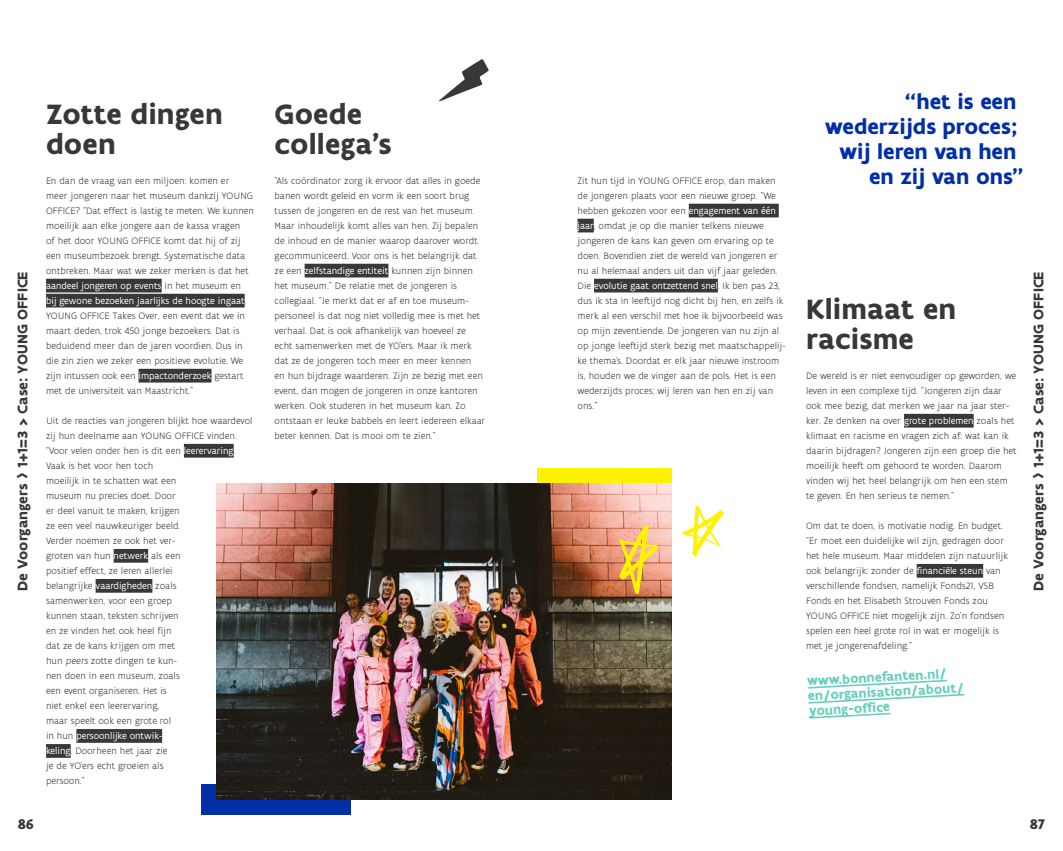
<style>
.page{position:relative;width:1063px;height:851px;background:#fff}
.page>*{position:absolute;margin:0;border:0;box-sizing:border-box;transform-origin:0 0}
.t1{font:700 30px/30px "Flanders Art Sans";letter-spacing:.005em;color:#383839}
.t2{font:700 22.5px "Flanders Art Sans";color:#002fa7}
.t3{font:700 15px "Flanders Art Sans";color:#383839}
.t4{font:700 13.75px/15px "Flanders Art Sans";color:#67cfbd}
.t5{font:300 10px/15px "Flanders Art Sans";color:#383839}
.s1{font-weight:400;color:#fff}
.s2{font-style:italic}
</style>
<div class="page">
<div style="left:537px;top:469px;width:134px;height:15px;background:#fff200"></div>
<div style="left:201px;top:784px;width:150px;height:30px;background:#002fa7"></div>
<img style="left:216px;top:484px;width:455px;height:315px">
<svg style="left:619px;top:524px;width:41px;height:71px;background:#edb55d"></svg>
<svg style="left:682px;top:505px;width:42px;height:52px"></svg>
<svg style="left:439px;top:59px;width:50px;height:43px"></svg>
<div style="left:46px;top:279px;width:116px;height:13px;background:#383839"></div>
<div style="left:46px;top:294px;width:199px;height:13px;background:#383839"></div>
<div style="left:139px;top:369px;width:73px;height:13px;background:#383839"></div>
<div style="left:184px;top:444px;width:50px;height:13px;background:#383839"></div>
<div style="left:114px;top:549px;width:34px;height:13px;background:#383839"></div>
<div style="left:96px;top:579px;width:56px;height:13px;background:#383839"></div>
<div style="left:76px;top:729px;width:86px;height:13px;background:#383839"></div>
<div style="left:46px;top:744px;width:25px;height:13px;background:#383839"></div>
<div style="left:305px;top:264px;width:83px;height:13px;background:#383839"></div>
<div style="left:689px;top:204px;width:90px;height:13px;background:#383839"></div>
<div style="left:578px;top:219px;width:16px;height:13px;background:#383839"></div>
<div style="left:594px;top:279px;width:124px;height:13px;background:#383839"></div>
<div style="left:904px;top:414px;width:70px;height:13px;background:#383839"></div>
<div style="left:917px;top:564px;width:66px;height:13px;background:#383839"></div>
<svg style="left:807px;top:679px;width:158px;height:25px"></svg>
<svg style="left:809px;top:712px;width:82px;height:7px"></svg>
<h2 class="t2" style="left:904px;top:87px;width:113px">“het is een</h2>
<h2 class="t2" style="left:825px;top:112px;width:194px">wederzijds proces;</h2>
<h2 class="t2" style="left:840px;top:137px;width:178px">wij leren van hen</h2>
<h2 class="t2" style="left:869px;top:162px;width:156px">en zij van ons”</h2>
<h1 class="t1" style="left:46px;top:99px;width:178px">Zotte dingen doen</h1>
<p class="t5" style="left:46px;top:173px;width:210px">En dan de vraag van een miljoen: komen er<br>meer jongeren naar het museum dankzij YOUNG OFFICE? “Dat effect is lastig te meten. We kunnen moeilijk aan elke jongere aan de kassa vragen<br>of het door YOUNG OFFICE komt dat hij of zij een museumbezoek brengt. Systematische data ontbreken. Maar wat we zeker merken is dat het <span class="s1">aandeel jongeren op events</span> in het museum en <span class="s1">bij gewone bezoeken jaarlijks de hoogte ingaat</span>.<br>YOUNG OFFICE Takes Over, een event dat we in maart deden, trok 450 jonge bezoekers. Dat is beduidend meer dan de jaren voordien. Dus in die zin zien we zeker een positieve evolutie. We zijn intussen ook een <span class="s1">impactonderzoek</span> gestart met de universiteit van Maastricht.”</p>
<p class="t5" style="left:46px;top:413px;width:208px">Uit de reacties van jongeren blijkt hoe waardevol zij hun deelname aan YOUNG OFFICE vinden. “Voor velen onder hen is dit een <span class="s1">leerervaring</span>.<br>Vaak is het voor hen toch<br>moeilijk in te schatten wat een<br>museum nu precies doet. Door<br>er deel vanuit te maken, krijgen<br>ze een veel nauwkeuriger beeld.<br>Verder noemen ze ook het ver-<br>groten van hun <span class="s1">netwerk</span> als een<br>positief effect, ze leren allerlei<br>belangrijke <span class="s1">vaardigheden</span> zoals<br>samenwerken, voor een groep<br>kunnen staan, teksten schrijven<br>en ze vinden het ook heel fijn<br>dat ze de kans krijgen om met<br>hun <span class="s2">peers</span> zotte dingen te kun-<br>nen doen in een museum, zoals<br>een event organiseren. Het is<br>niet enkel een leerervaring,<br>maar speelt ook een grote rol<br>in hun <span class="s1">persoonlijke ontwik-<br>keling</span>. Doorheen het jaar zie<br>je de YO’ers echt groeien als<br>persoon.”</p>
<h1 class="t1" style="left:275px;top:99px;width:119px">Goede collega’s</h1>
<p class="t5" style="left:275px;top:173px;width:212px">“Als coördinator zorg ik ervoor dat alles in goede banen wordt geleid en vorm ik een soort brug tussen de jongeren en de rest van het museum.<br>Maar inhoudelijk komt alles van hen. Zij bepalen de inhoud en de manier waarop daarover wordt gecommuniceerd. Voor ons is het belangrijk dat ze een <span class="s1">zelfstandige entiteit</span> kunnen zijn binnen het museum.” De relatie met de jongeren is collegiaal. “Je merkt dat er af en toe museum&shy;personeel is dat nog niet volledig mee is met het verhaal. Dat is ook afhankelijk van hoeveel ze echt samenwerken met de YO’ers. Maar ik merk dat ze de jongeren toch meer en meer kennen<br>en hun bijdrage waarderen. Zijn ze bezig met een event, dan mogen de jongeren in onze kantoren werken. Ook studeren in het museum kan. Zo ontstaan er leuke babbels en leert iedereen elkaar beter kennen. Dat is mooi om te zien.”</p>
<p class="t5" style="left:578px;top:173px;width:210px">Zit hun tijd in YOUNG OFFICE erop, dan maken de jongeren plaats voor een nieuwe groep. “We hebben gekozen voor een <span class="s1">engagement van één jaar</span>, omdat je op die manier telkens nieuwe jongeren de kans kan geven om ervaring op te doen. Bovendien ziet de wereld van jongeren er nu al helemaal anders uit dan vijf jaar geleden.<br>Die <span class="s1">evolutie gaat ontzettend snel</span>. Ik ben pas 23, dus ik sta in leeftijd nog dicht bij hen, en zelfs ik merk al een verschil met hoe ik bijvoorbeeld was op mijn zeventiende. De jongeren van nu zijn al op jonge leeftijd sterk bezig met maatschappelij&shy;ke thema’s. Doordat er elk jaar nieuwe instroom is, houden we de vinger aan de pols. Het is een wederzijds proces; wij leren van hen en zij van ons.”</p>
<h3 class="t3" style="left:13px;top:590px;width:320px;rotate:-90deg">De Voorgangers › 1+1=3 &gt; Case: YOUNG OFFICE</h3>
<h3 class="t3" style="left:1029px;top:590px;width:320px;rotate:-90deg">De Voorgangers › 1+1=3 &gt; Case: YOUNG OFFICE</h3>
<h1 class="t1" style="left:806px;top:294px;width:152px">Klimaat en racisme</h1>
<p class="t5" style="left:806px;top:368px;width:212px">De wereld is er niet eenvoudiger op geworden, we leven in een complexe tijd. “Jongeren zijn daar ook mee bezig, dat merken we jaar na jaar ster&shy;ker. Ze denken na over <span class="s1">grote problemen</span> zoals het klimaat en racisme en vragen zich af: wat kan ik daarin bijdragen? Jongeren zijn een groep die het moeilijk heeft om gehoord te worden. Daarom vinden wij het heel belangrijk om hen een stem te geven. En hen serieus te nemen.”</p>
<p class="t5" style="left:806px;top:518px;width:203px">Om dat te doen, is motivatie nodig. En budget. “Er moet een duidelijke wil zijn, gedragen door het hele museum. Maar middelen zijn natuurlijk ook belangrijk: zonder de <span class="s1">financiële steun</span> van verschillende fondsen, namelijk Fonds21, VSB Fonds en het Elisabeth Strouven Fonds zou YOUNG OFFICE niet mogelijk zijn. Zo’n fondsen spelen een heel grote rol in wat er mogelijk is met je jongerenafdeling.”</p>
<h3 class="t4" style="left:807px;top:673px;width:158px;rotate:-3deg">www.bonnefanten.nl/ en/organisation/about/ young-office</h3>
<h3 class="t3" style="left:18px;top:814px;width:18px">86</h3>
<h3 class="t3" style="left:1030px;top:814px;width:17px">87</h3>
</div>
